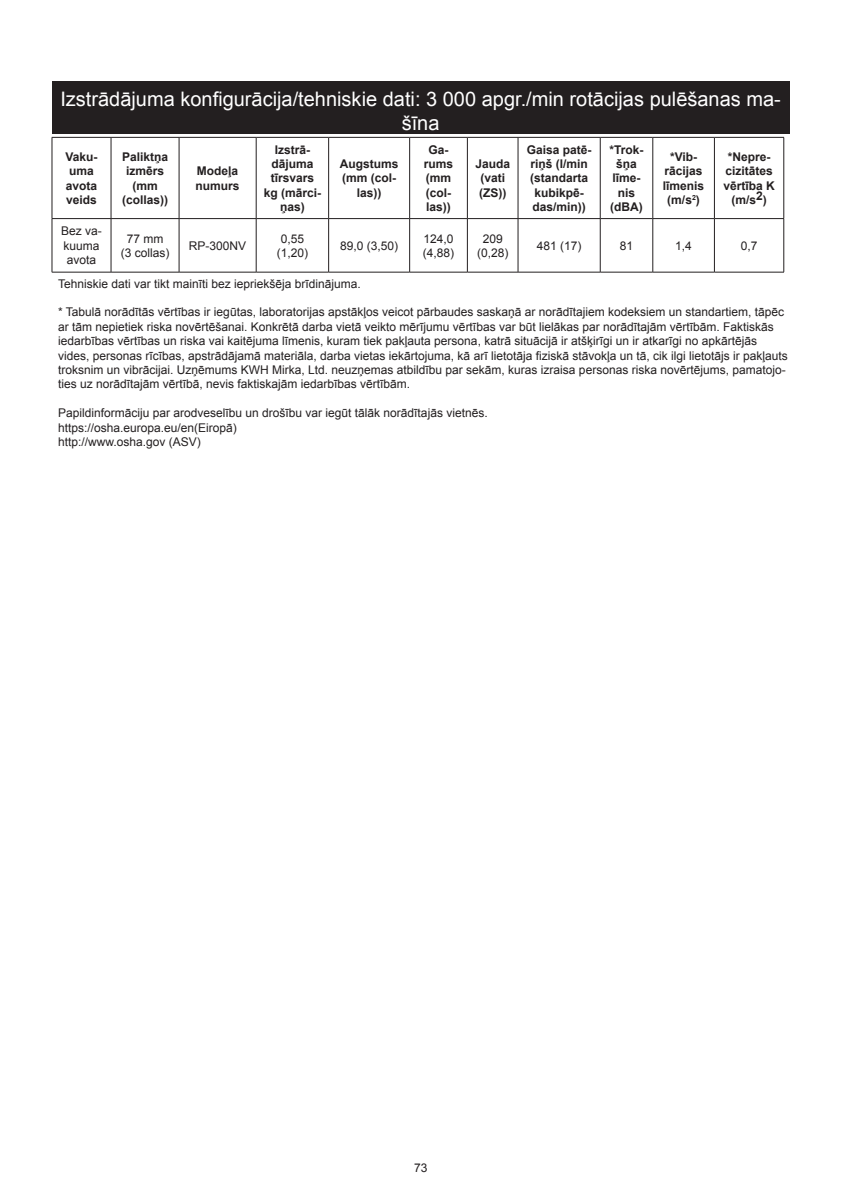
<style>
.page{position:relative;width:842px;height:1191px;background:#fff}
.page>*{position:absolute;margin:0;border:0;box-sizing:border-box;transform-origin:0 0}
.t1{font:20px/24px "Arial";color:#fff;text-align:center}
.t2{font:12px/14.4px "Arial";color:#231f20}
.t3{font:700 12px/14.4px "Arial";color:#231f20;text-align:center}
</style>
<div class="page">
<div style="left:52px;top:81px;width:737px;height:52px;background:#231f20"></div>
<hr style="left:714px;top:137px;width:70px;height:1px;background:#231f20">
<hr style="left:714px;top:138px;width:1px;height:80px;background:#231f20">
<hr style="left:783px;top:138px;width:1px;height:80px;background:#231f20">
<hr style="left:714px;top:218px;width:70px;height:1px;background:#231f20">
<hr style="left:714px;top:219px;width:1px;height:53px;background:#231f20">
<hr style="left:783px;top:219px;width:1px;height:53px;background:#231f20">
<hr style="left:714px;top:272px;width:70px;height:1px;background:#231f20">
<hr style="left:52px;top:137px;width:59px;height:1px;background:#231f20">
<hr style="left:52px;top:138px;width:1px;height:80px;background:#231f20">
<hr style="left:111px;top:137px;width:68px;height:1px;background:#231f20">
<hr style="left:111px;top:138px;width:1px;height:80px;background:#231f20">
<hr style="left:179px;top:137px;width:77px;height:1px;background:#231f20">
<hr style="left:179px;top:138px;width:1px;height:80px;background:#231f20">
<hr style="left:256px;top:137px;width:73px;height:1px;background:#231f20">
<hr style="left:256px;top:138px;width:1px;height:80px;background:#231f20">
<hr style="left:329px;top:137px;width:81px;height:1px;background:#231f20">
<hr style="left:328px;top:138px;width:1px;height:80px;background:#231f20">
<hr style="left:410px;top:137px;width:57px;height:1px;background:#231f20">
<hr style="left:409px;top:138px;width:1px;height:80px;background:#231f20">
<hr style="left:467px;top:137px;width:51px;height:1px;background:#231f20">
<hr style="left:467px;top:138px;width:1px;height:80px;background:#231f20">
<hr style="left:518px;top:137px;width:82px;height:1px;background:#231f20">
<hr style="left:518px;top:138px;width:1px;height:80px;background:#231f20">
<hr style="left:600px;top:137px;width:53px;height:1px;background:#231f20">
<hr style="left:600px;top:138px;width:1px;height:80px;background:#231f20">
<hr style="left:653px;top:137px;width:61px;height:1px;background:#231f20">
<hr style="left:652px;top:138px;width:1px;height:80px;background:#231f20">
<hr style="left:52px;top:218px;width:59px;height:1px;background:#231f20">
<hr style="left:52px;top:219px;width:1px;height:53px;background:#231f20">
<hr style="left:111px;top:218px;width:68px;height:1px;background:#231f20">
<hr style="left:111px;top:219px;width:1px;height:53px;background:#231f20">
<hr style="left:179px;top:218px;width:77px;height:1px;background:#231f20">
<hr style="left:179px;top:219px;width:1px;height:53px;background:#231f20">
<hr style="left:256px;top:218px;width:73px;height:1px;background:#231f20">
<hr style="left:256px;top:219px;width:1px;height:53px;background:#231f20">
<hr style="left:329px;top:218px;width:81px;height:1px;background:#231f20">
<hr style="left:328px;top:219px;width:1px;height:53px;background:#231f20">
<hr style="left:410px;top:218px;width:57px;height:1px;background:#231f20">
<hr style="left:409px;top:219px;width:1px;height:53px;background:#231f20">
<hr style="left:467px;top:218px;width:51px;height:1px;background:#231f20">
<hr style="left:467px;top:219px;width:1px;height:53px;background:#231f20">
<hr style="left:518px;top:218px;width:82px;height:1px;background:#231f20">
<hr style="left:518px;top:219px;width:1px;height:53px;background:#231f20">
<hr style="left:600px;top:218px;width:53px;height:1px;background:#231f20">
<hr style="left:600px;top:219px;width:1px;height:53px;background:#231f20">
<hr style="left:653px;top:218px;width:61px;height:1px;background:#231f20">
<hr style="left:652px;top:219px;width:1px;height:53px;background:#231f20">
<hr style="left:52px;top:272px;width:59px;height:1px;background:#231f20">
<hr style="left:111px;top:272px;width:68px;height:1px;background:#231f20">
<hr style="left:179px;top:272px;width:77px;height:1px;background:#231f20">
<hr style="left:256px;top:272px;width:73px;height:1px;background:#231f20">
<hr style="left:329px;top:272px;width:81px;height:1px;background:#231f20">
<hr style="left:410px;top:272px;width:57px;height:1px;background:#231f20">
<hr style="left:467px;top:272px;width:51px;height:1px;background:#231f20">
<hr style="left:518px;top:272px;width:82px;height:1px;background:#231f20">
<hr style="left:600px;top:272px;width:53px;height:1px;background:#231f20">
<hr style="left:653px;top:272px;width:61px;height:1px;background:#231f20">
<h1 class="t1" style="left:60px;top:87px;width:722px">Izstrādājuma konfigurācija/tehniskie dati: 3 000 apgr./min rotācijas pulēšanas ma&shy;šīna</h1>
<p class="t3" style="left:65px;top:150px;width:34px;text-align:left">Vaku&shy;uma avota veids</p>
<p class="t3" style="left:122px;top:150px;width:48px">Paliktņa izmērs (mm (collas))</p>
<p class="t3" style="left:424px;top:142px;width:31px">Ga&shy;rums (mm (col&shy;las))</p>
<p class="t3" style="left:527px;top:142px;width:66px">Gaisa patē&shy;riņš (l/min (standarta kubikpē&shy;das/min))</p>
<p class="t3" style="left:609px;top:142px;width:36px">*Trok&shy;šņa līme&shy;nis (dBA)</p>
<p class="t3" style="left:663px;top:150px;width:43px">*Vib&shy;rācijas līmenis (m/s<sup>2</sup>)</p>
<p class="t3" style="left:723px;top:150px;width:53px">*Nepre&shy;cizitātes vērtība K (m/s2)</p>
<p class="t3" style="left:264px;top:142px;width:59px">Izstrā&shy;dājuma tīrsvars kg (mārci&shy;ņas)</p>
<p class="t3" style="left:340px;top:157px;width:60px">Augstums (mm (col&shy;las))</p>
<p class="t3" style="left:475px;top:157px;width:36px">Jauda (vati (ZS))</p>
<p class="t3" style="left:196px;top:164px;width:46px;text-align:left">Modeļa numurs</p>
<p class="t2" style="left:61px;top:224px;width:42px">Bez va&shy;kuuma avota</p>
<p class="t2" style="left:121px;top:231px;width:50px;text-align:center">77 mm (3 collas)</p>
<p class="t2" style="left:189px;top:238px;width:59px">RP-300NV</p>
<p class="t2" style="left:277px;top:231px;width:33px;text-align:center">0,55 (1,20)</p>
<p class="t2" style="left:340px;top:238px;width:60px">89,0 (3,50)</p>
<p class="t2" style="left:423px;top:231px;width:33px">124,0 (4,88)</p>
<p class="t2" style="left:477px;top:231px;width:33px;text-align:center">209 (0,28)</p>
<p class="t2" style="left:537px;top:238px;width:46px">481 (17)</p>
<p class="t2" style="left:620px;top:238px;width:15px">81</p>
<p class="t2" style="left:675px;top:238px;width:18px">1,4</p>
<p class="t2" style="left:741px;top:238px;width:18px">0,7</p>
<p class="t2" style="left:58px;top:276px;width:304px">Tehniskie dati var tikt mainīti bez iepriekšēja brīdinājuma.</p>
<p class="t2" style="left:58px;top:305px;width:731px">* Tabulā norādītās vērtības ir iegūtas, laboratorijas apstākļos veicot pārbaudes saskaņā ar norādītajiem kodeksiem un standartiem, tāpēc ar tām nepietiek riska novērtēšanai. Konkrētā darba vietā veikto mērījumu vērtības var būt lielākas par norādītajām vērtībām. Faktiskās iedarbības vērtības un riska vai kaitējuma līmenis, kuram tiek pakļauta persona, katrā situācijā ir atšķirīgi un ir atkarīgi no apkārtējās vides, personas rīcības, apstrādājamā materiāla, darba vietas iekārtojuma, kā arī lietotāja fiziskā stāvokļa un tā, cik ilgi lietotājs ir pakļauts troksnim un vibrācijai. Uzņēmums KWH Mirka, Ltd. neuzņemas atbildību par sekām, kuras izraisa personas riska novērtējums, pamatojo&shy;ties uz norādītajām vērtībā, nevis faktiskajām iedarbības vērtībām.</p>
<p class="t2" style="left:58px;top:406px;width:431px">Papildinformāciju par arodveselību un drošību var iegūt tālāk norādītajās vietnēs. https://osha.europa.eu/en(Eiropā)<br>http://www.osha.gov (ASV)</p>
<p class="t2" style="left:414px;top:1161px;width:15px">73</p>
</div>
